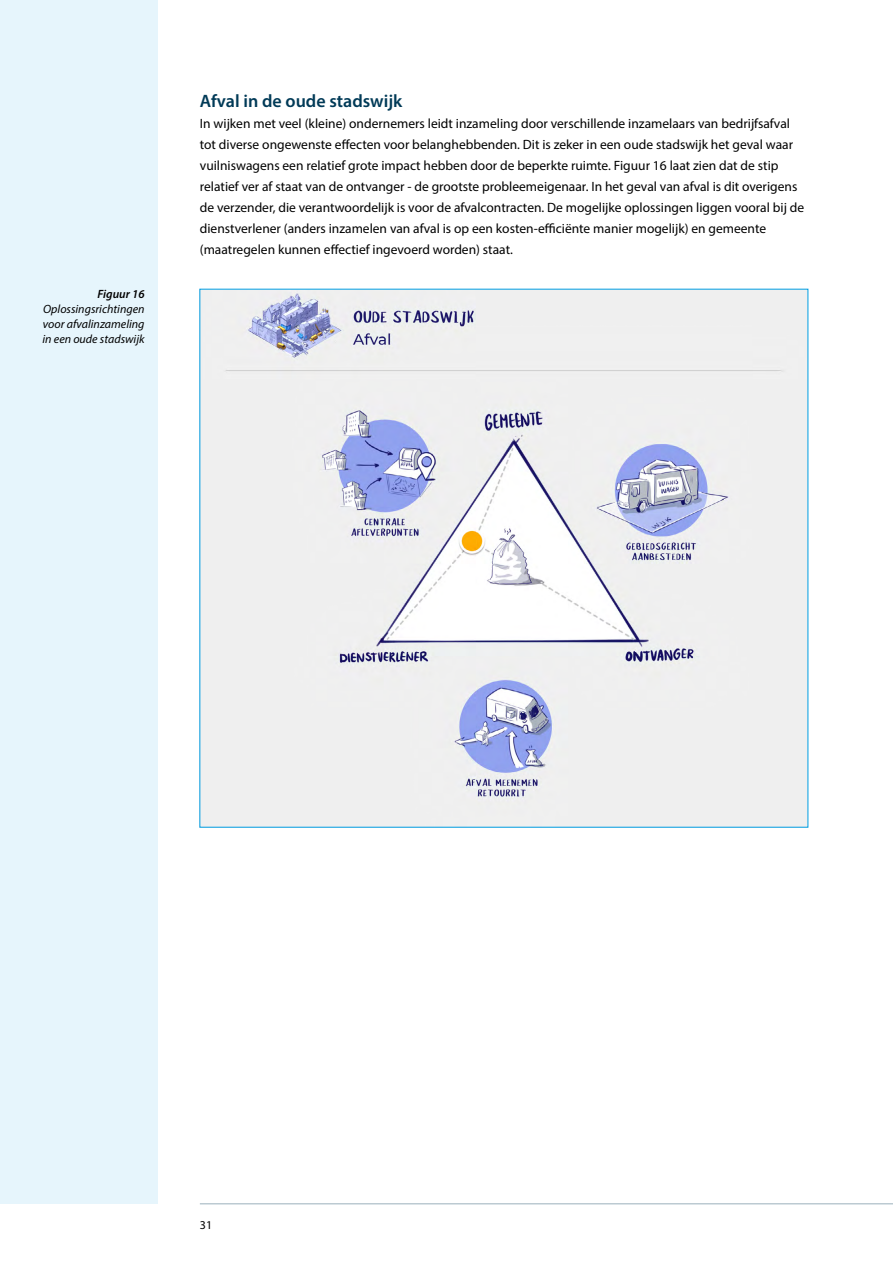
<style>
.page{position:relative;width:893px;height:1263px;background:#fff}
.page>*{position:absolute;margin:0;border:0;box-sizing:border-box;transform-origin:0 0}
.t1{font:600 18px "Myriad Pro";color:#013a57}
.t2{font:13.5px/21px "Myriad Pro";color:#000}
.t3{font:italic 12px/15px "Myriad Pro";color:#000;text-align:justify}
.t4{font:italic 600 12px "Myriad Pro";color:#000}
.t5{font:12px "Myriad Pro";color:#000}
</style>
<div class="page">
<div style="left:0;top:0;width:157px;height:1203px;background:#e6f5fc"></div>
<hr style="left:200px;top:1203px;width:693px;height:1px;background:#9ab0bc">
<img style="left:202px;top:291px;width:604px;height:534px">
<p class="t4" style="left:97px;top:286px;width:49px">Figuur 16</p>
<p class="t3" style="left:43px;top:301px;width:104px">Oplossingsrichtingen voor afvalinzameling in een oude stadswijk</p>
<h1 class="t1" style="left:200px;top:90px;width:204px">Afval in de oude stadswijk</h1>
<p class="t2" style="left:200px;top:113px;width:606px">In wijken met veel (kleine) ondernemers leidt inzameling door verschillende inzamelaars van bedrijfsafval tot diverse ongewenste effecten voor belanghebbenden. Dit is zeker in een oude stadswijk het geval waar vuilniswagens een relatief grote impact hebben door de beperkte ruimte. Figuur 16 laat zien dat de stip relatief ver af staat van de ontvanger - de grootste probleemeigenaar. In het geval van afval is dit overigens de verzender, die verantwoordelijk is voor de afvalcontracten. De mogelijke oplossingen liggen vooral bij de dienstverlener (anders inzamelen van afval is op een kosten-efficiënte manier mogelijk) en gemeente (maatregelen kunnen effectief ingevoerd worden) staat.</p>
<p class="t5" style="left:200px;top:1218px;width:14px">31</p>
</div>
